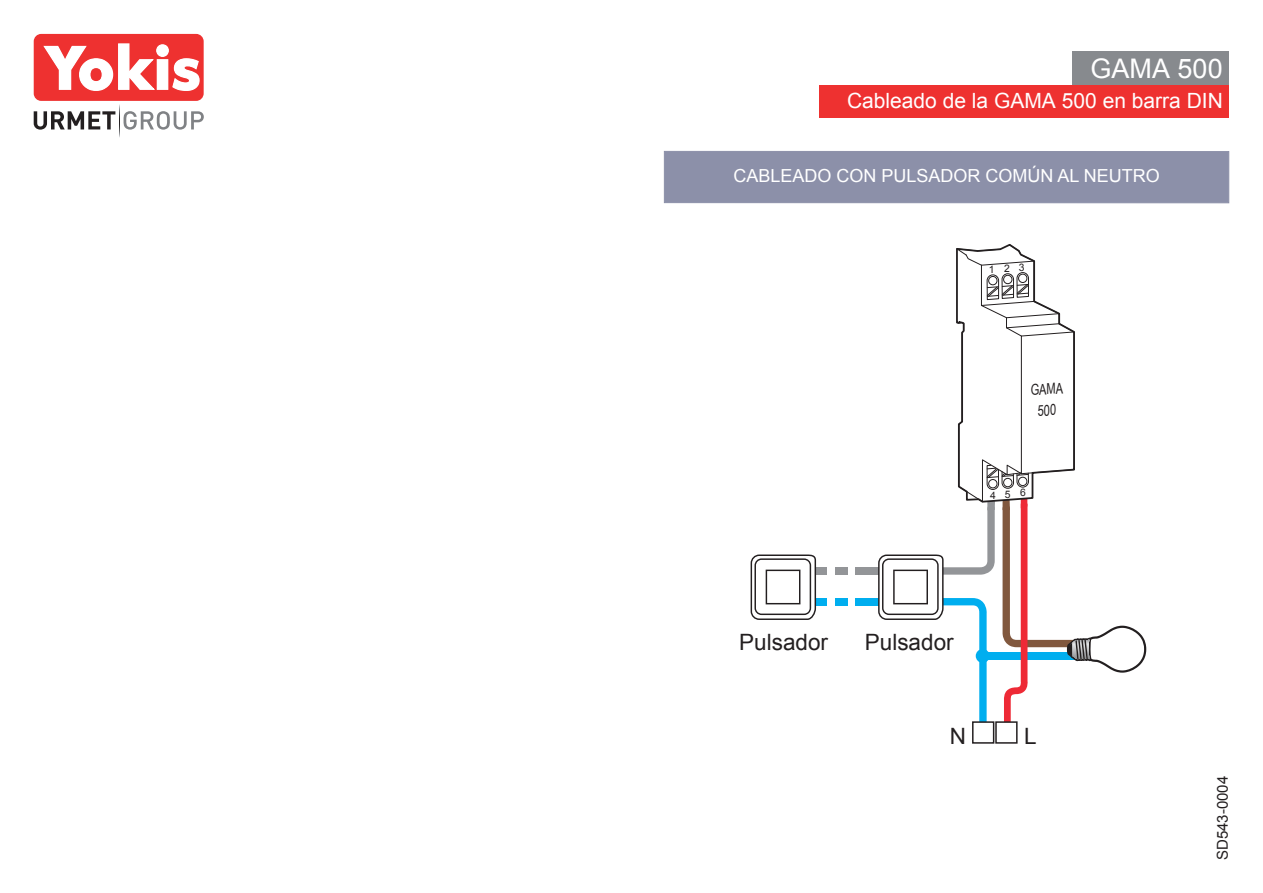
<style>
.page{position:relative;width:1263px;height:893px;background:#fff}
.page>*{position:absolute;margin:0;border:0;box-sizing:border-box;transform-origin:0 0}
.t1{font:27px "Arial";color:#fff}
.t2{font:22.5px "Arial";color:#231f20}
.t3{font:21px "Arial";color:#fff}
.t4{font:18px "Arial";color:#fff}
.t5{font:15px "Arial";color:#231f20}
.t6{font:15px/21.1px "Arial Narrow";color:#231f20;text-align:center;scale:.9 1}
.t7{font:10.35px "Arial";letter-spacing:.88em;color:#231f20}
.s1{font-style:inherit}
</style>
<div class="page">
<div style="left:1072px;top:51px;width:157px;height:34px;background:#878a8e"></div>
<div style="left:819px;top:86px;width:410px;height:32px;background:#ee3130"></div>
<div style="left:664px;top:151px;width:565px;height:52px;background:#8c90a9"></div>
<div style="left:855px;top:598px;width:34px;height:8px;background:#00aeef"></div>
<div style="left:855px;top:567px;width:30px;height:8px;background:#939598"></div>
<div style="left:814px;top:598px;width:12px;height:8px;background:#00aeef"></div>
<div style="left:814px;top:567px;width:12px;height:8px;background:#939598"></div>
<div style="left:835px;top:598px;width:12px;height:8px;background:#00aeef"></div>
<div style="left:835px;top:567px;width:12px;height:8px;background:#939598"></div>
<div style="left:972px;top:721px;width:22px;height:23px;background:#fff;border:2px solid #231f20"></div>
<div style="left:995px;top:721px;width:22px;height:23px;background:#fff;border:2px solid #231f20"></div>
<svg style="left:751px;top:554px;width:65px;height:66px"></svg>
<svg style="left:878px;top:244px;width:268px;height:492px"></svg>
<div style="left:34px;top:34px;width:170px;height:67px;background:#ee3130;border-radius:7px"></div>
<svg style="left:43px;top:43px;width:157px;height:48px"></svg>
<svg style="left:124px;top:111px;width:80px;height:19px"></svg>
<svg style="left:34px;top:111px;width:81px;height:19px"></svg>
<h1 class="t1" style="left:1090px;top:51px;width:134px">GAMA 500</h1>
<p class="t3" style="left:847px;top:87px;width:377px">Cableado de la GAMA 500 en barra DIN</p>
<p class="t4" style="left:733px;top:164px;width:428px">CABLEADO CON PULSADOR COMÚN AL NEUTRO</p>
<p class="t7" style="left:989px;top:262px;width:37px">123</p>
<p class="t6" style="left:1029px;top:379px;width:38px;rotate:-4deg">GAMA<br>500</p>
<p class="t7" style="left:990px;top:487px;width:37px">456</p>
<p class="t2" style="left:739px;top:628px;width:90px">Pulsador</p>
<p class="t2" style="left:865px;top:628px;width:90px">Pulsador</p>
<p class="t2" style="left:950px;top:721px;width:18px">N</p>
<p class="t2" style="left:1024px;top:721px;width:14px">L</p>
<p class="t5" style="left:1212px;top:860px;width:86px;rotate:-90deg">SD54<span class="s1">3</span>-0004</p>
</div>
